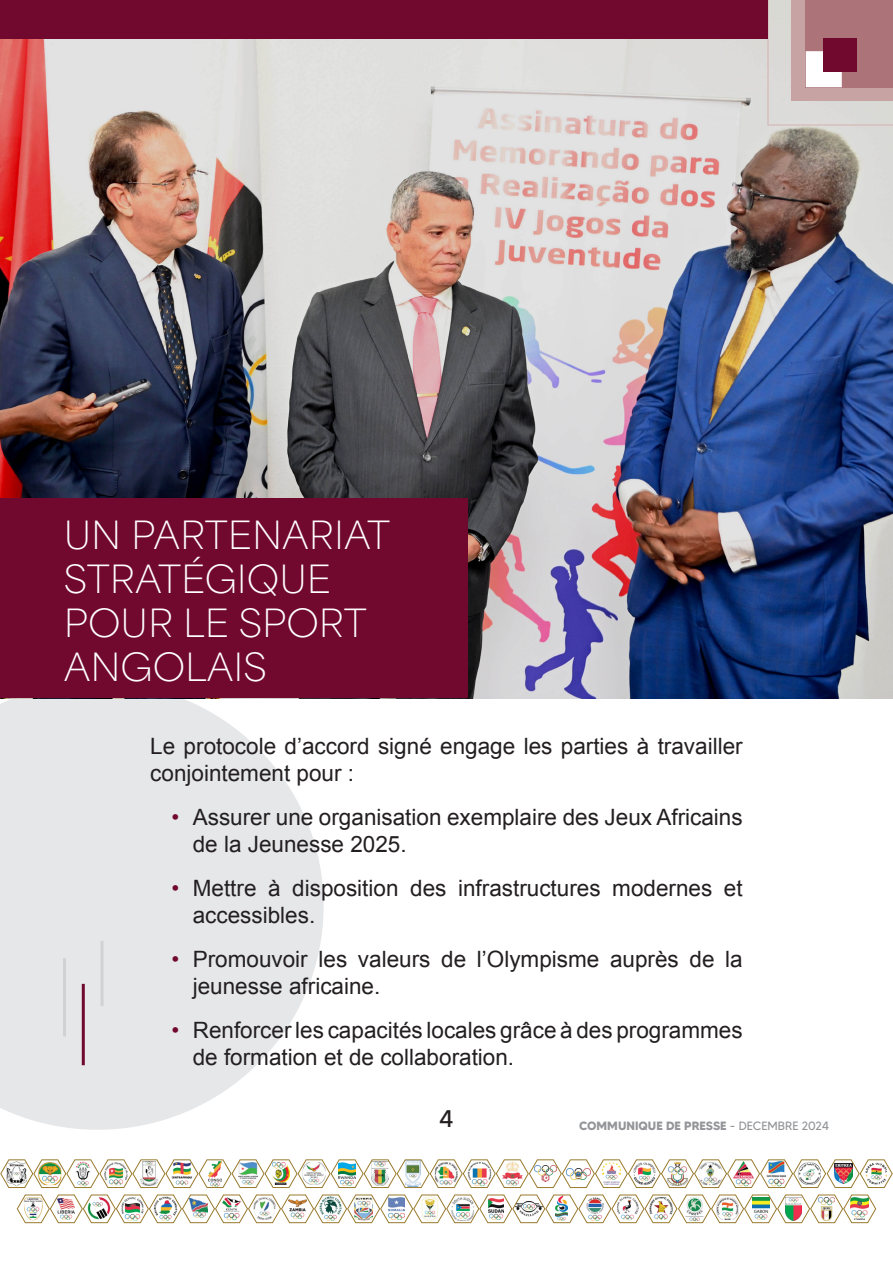
<style>
.page{position:relative;width:893px;height:1263px;background:#fff}
.page>*{position:absolute;margin:0;border:0;box-sizing:border-box;transform-origin:0 0}
.t1{font:100 36.45px/43.8px "Area Normal";color:#fff}
.t2{font:24px "MADETOMMY";color:#231f20}
.t3{font:22.5px/27px "Arial";color:#231f20}
.t4{font:700 12px "MADETOMMY";color:#939598}
.s1{color:#71082d}
.s2{font-weight:400}
</style>
<div class="page">
<img style="left:0;top:1159px;width:893px;height:29px">
<img style="left:16px;top:1194px;width:860px;height:29px">
<svg style="left:0;top:698px;width:324px;height:432px;background:#e9e9eb"></svg>
<img style="left:0;top:38px;width:893px;height:660px">
<svg style="left:767px;top:0;width:126px;height:126px;background:#d9d6d4"></svg>
<div style="left:791px;top:0;width:102px;height:101px;background:#c8a3a3"></div>
<div style="left:806px;top:0;width:87px;height:87px;background:#ac7478"></div>
<div style="left:806px;top:51px;width:36px;height:36px;background:#fff;border:3px solid #fff"></div>
<div style="left:824px;top:38px;width:33px;height:33px;background:#71082d"></div>
<div style="left:0;top:0;width:767px;height:38px;background:#71082d"></div>
<div style="left:0;top:498px;width:468px;height:200px;background:#71082d"></div>
<hr style="left:101px;top:941px;width:3px;height:65px;background:#d1d2d4">
<hr style="left:63px;top:958px;width:3px;height:78px;background:#d1d2d4">
<hr style="left:82px;top:984px;width:3px;height:81px;background:#71082d">
<p class="t1" style="left:64px;top:509px;width:328px">UN PARTENARIAT<br>STRATÉGIQUE<br>POUR LE SPORT<br>ANGOLAIS</p>
<p class="t3" style="left:150px;top:733px;width:594px">Le protocole d’accord signé engage les parties à travailler conjointement pour :</p>
<p class="t3" style="left:193px;top:804px;width:551px;text-indent:-21px"><span class="s1">•</span> Assurer une organisation exemplaire des Jeux Africains de la Jeunesse 2025.</p>
<p class="t3" style="left:193px;top:875px;width:551px;text-indent:-21px"><span class="s1">•</span> Mettre à disposition des infrastructures modernes et accessibles.</p>
<p class="t3" style="left:193px;top:946px;width:551px;text-indent:-21px"><span class="s1">•</span> Promouvoir les valeurs de l’Olympisme auprès de la jeunesse africaine.</p>
<p class="t3" style="left:193px;top:1017px;width:551px;text-indent:-21px"><span class="s1">•</span> Renforcer les capacités locales grâce à des programmes de formation et de collaboration.</p>
<p class="t2" style="left:439px;top:1103px;width:17px">4</p>
<p class="t4" style="left:579px;top:1118px;width:251px">COMMUNIQUE DE PRESSE <span class="s2">- DECEMBRE 2024</span></p>
</div>
